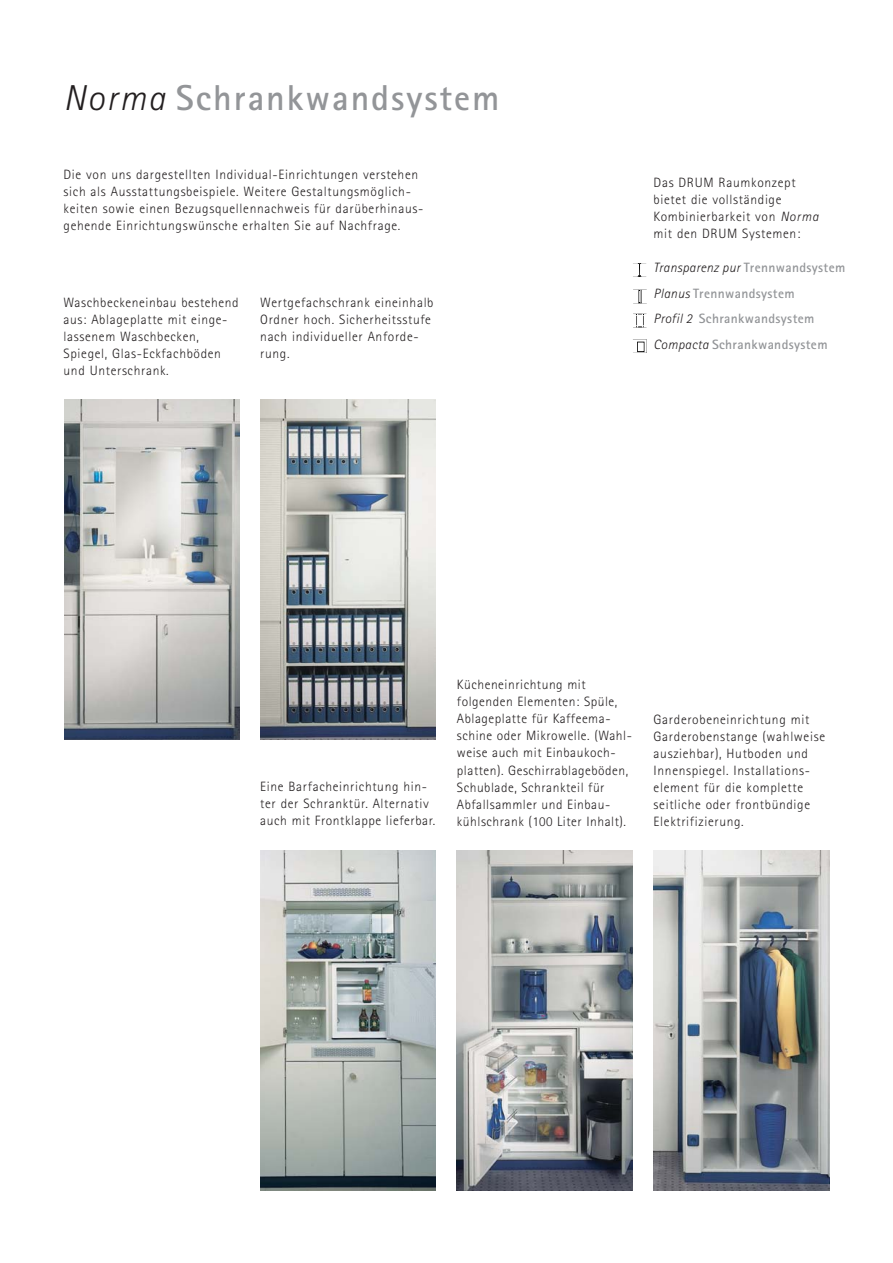
<style>
.page{position:relative;width:893px;height:1263px;background:#fff}
.page>*{position:absolute;margin:0;border:0;box-sizing:border-box;transform-origin:0 0}
.t1{font:700 36px "Rotis Sans Serif";letter-spacing:.055em;color:#939598}
.t2{font:300 13.5px/17px "Rotis Sans Serif";letter-spacing:.05em;color:#231f20}
.t3{font:700 13.5px/25.5px "Rotis Sans Serif";letter-spacing:.025em;color:#939598}
.s1{font-weight:300;font-style:italic;color:#231f20}
.s2{font-style:italic}
</style>
<div class="page">
<img style="left:654px;top:850px;width:175px;height:341px">
<img style="left:64px;top:400px;width:175px;height:340px">
<img style="left:260px;top:400px;width:175px;height:340px">
<img style="left:260px;top:850px;width:176px;height:341px">
<img style="left:457px;top:850px;width:175px;height:341px">
<svg style="left:633px;top:263px;width:14px;height:14px"></svg>
<svg style="left:638px;top:290px;width:4px;height:13px"></svg>
<svg style="left:634px;top:314px;width:11px;height:13px"></svg>
<svg style="left:633px;top:339px;width:13px;height:14px"></svg>
<div style="left:637px;top:342px;width:8px;height:10px;border:1px solid #000"></div>
<h1 class="t1" style="left:64px;top:85px;width:437px"><span class="s1">Norma</span> Schrankwandsystem</h1>
<p class="t2" style="left:64px;top:168px;width:361px">Die von uns dargestellten Individual-Einrichtungen verstehen sich als Ausstattungsbeispiele. Weitere Gestaltungsmöglich&shy;keiten sowie einen Bezugsquellennachweis für darüberhinaus&shy;gehende Einrichtungswünsche erhalten Sie auf Nachfrage.</p>
<p class="t2" style="left:64px;top:295px;width:177px">Waschbeckeneinbau bestehend aus: Ablageplatte mit einge&shy;lassenem Waschbecken,<br>Spiegel, Glas-Eckfachböden und Unterschrank.</p>
<p class="t2" style="left:260px;top:295px;width:175px">Wertgefachschrank eineinhalb<br>Ordner hoch. Sicherheitsstufe nach individueller Anforde&shy;rung.</p>
<p class="t2" style="left:654px;top:175px;width:166px">Das DRUM Raumkonzept bietet die vollständige<br>Kombinierbarkeit von <span class="s2">Norma </span>mit den DRUM Systemen:</p>
<p class="t3" style="left:654px;top:256px;width:193px"><span class="s1">Transparenz pur</span> Trennwandsystem<br><span class="s1">Planus</span> Trennwandsystem<br><span class="s1">Profil 2</span> Schrankwandsystem<br><span class="s1">Compacta</span> Schrankwandsystem</p>
<p class="t2" style="left:260px;top:779px;width:177px">Eine Barfacheinrichtung hin&shy;ter der Schranktür. Alternativ auch mit Frontklappe lieferbar.</p>
<p class="t2" style="left:457px;top:678px;width:176px">Kücheneinrichtung mit folgenden Elementen: Spüle,<br>Ablageplatte für Kaffeema&shy;schine oder Mikrowelle. (Wahl&shy;weise auch mit Einbaukoch&shy;platten). Geschirrablageböden,<br>Schublade, Schrankteil für<br>Abfallsammler und Einbau&shy;kühlschrank (100 Liter Inhalt).</p>
<p class="t2" style="left:654px;top:712px;width:173px">Garderobeneinrichtung mit<br>Garderobenstange (wahlweise ausziehbar), Hutboden und<br>Innenspiegel. Installations&shy;element für die komplette seitliche oder frontbündige<br>Elektrifizierung.</p>
</div>
